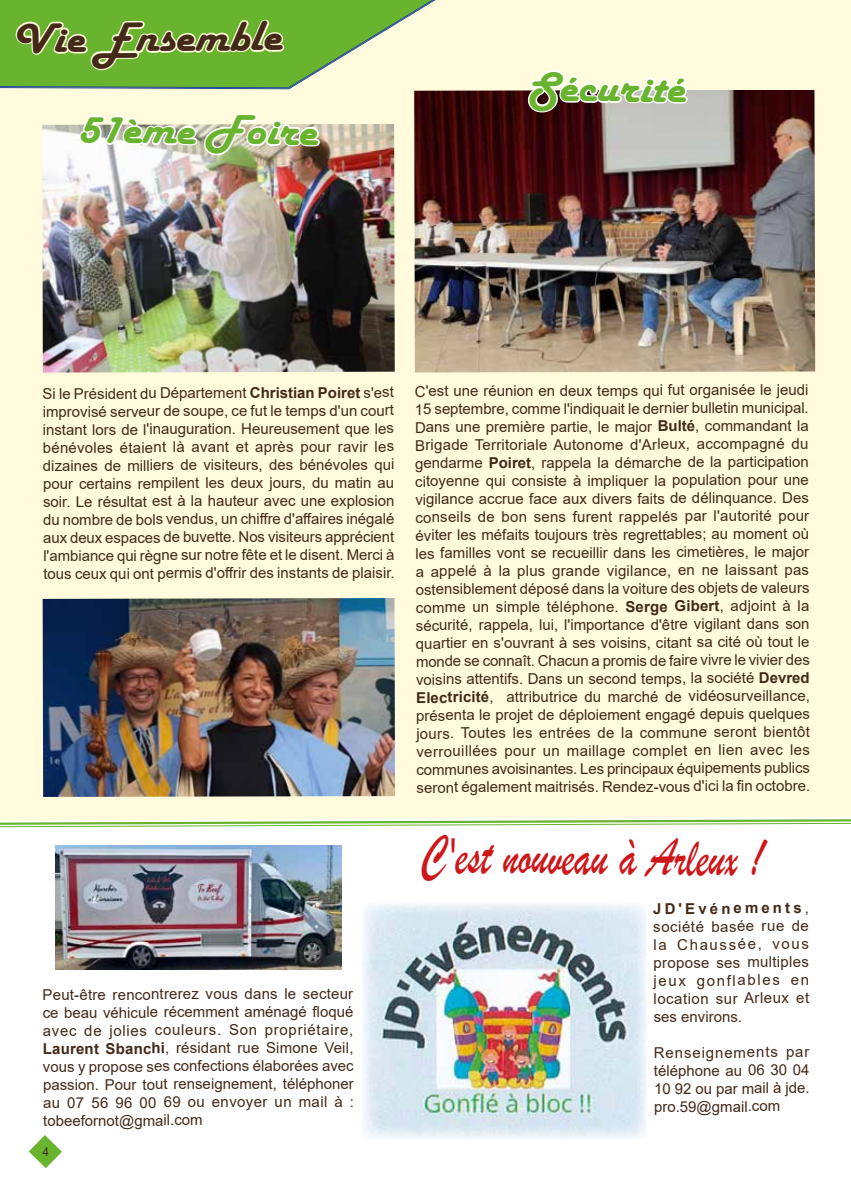
<style>
.page{position:relative;width:851px;height:1191px;background:#fff}
.page>*{position:absolute;margin:0;border:0;box-sizing:border-box;transform-origin:0 0}
.t1{font:57px "Brush Script";color:#cd171a;scale:.74 1}
.t2{font:43.5px "Harlow Solid";color:#69b42e;scale:1.1 1}
.t3{font:43.5px "Harlow Solid";color:#432918;scale:1.1 1}
.t4{font:15px/18px "Arial";letter-spacing:-.005em;color:#432918;text-align:justify}
.t5{font:12px "Arial";color:#432918}
.s1{font-weight:700}
</style>
<div class="page">
<div style="left:0;top:0;width:850px;height:816px;background:#fffbdc"></div>
<svg style="left:0;top:0;width:442px;height:89px;background:#90c55f"></svg>
<img style="left:42px;top:124px;width:352px;height:248px">
<svg style="left:29px;top:1135px;width:33px;height:33px"></svg>
<svg style="left:0;top:816px;width:850px;height:11px"></svg>
<img style="left:77px;top:112px;width:245px;height:47px">
<img style="left:414px;top:90px;width:401px;height:282px">
<svg style="left:526px;top:68px;width:164px;height:46px"></svg>
<img style="left:55px;top:845px;width:286px;height:125px">
<img style="left:363px;top:904px;width:283px;height:234px">
<img style="left:43px;top:598px;width:352px;height:199px">
<h2 class="t3" style="left:12px;top:16px;width:245px;rotate:-1deg">Vie Ensemble</h2>
<h2 class="t2" style="left:78px;top:104px;width:219px;rotate:1deg">51ème Foire</h2>
<h2 class="t2" style="left:527px;top:62px;width:145px;rotate:1deg">Sécurité</h2>
<p class="t4" style="left:43px;top:384px;width:353px">Si le Président du Département <span class="s1">Christian Poiret</span> s'est improvisé serveur de soupe, ce fut le temps d'un court instant lors de l'inauguration. Heureusement que les bénévoles étaient là avant et après pour ravir les dizaines de milliers de visiteurs, des bénévoles qui pour certains rempilent les deux jours, du matin au soir. Le résultat est à la hauteur avec une explosion du nombre de bols vendus, un chiffre d'affaires inégalé aux deux espaces de buvette. Nos visiteurs apprécient l'ambiance qui règne sur notre fête et le disent. Merci à tous ceux qui ont permis d'offrir des instants de plaisir.</p>
<p class="t4" style="left:43px;top:985px;width:313px">Peut-être rencontrerez vous dans le secteur ce beau véhicule récemment aménagé floqué avec de jolies couleurs. Son propriétaire, <span class="s1">Laurent Sbanchi</span>, résidant rue Simone Veil, vous y propose ses confections élaborées avec passion. Pour tout renseignement, téléphoner au 07 56 96 00 69 ou envoyer un mail à : tobeefornot@gmail.com</p>
<p class="t5" style="left:43px;top:1143px;width:8px">4</p>
<p class="t4" style="left:415px;top:381px;width:397px">C'est une réunion en deux temps qui fut organisée le jeudi 15 septembre, comme l'indiquait le dernier bulletin municipal.<br>Dans une première partie, le major <span class="s1">Bulté</span>, commandant la Brigade Territoriale Autonome d'Arleux, accompagné du gendarme <span class="s1">Poiret</span>, rappela la démarche de la participation citoyenne qui consiste à impliquer la population pour une vigilance accrue face aux divers faits de délinquance. Des conseils de bon sens furent rappelés par l'autorité pour éviter les méfaits toujours très regrettables; au moment où les familles vont se recueillir dans les cimetières, le major a appelé à la plus grande vigilance, en ne laissant pas ostensiblement déposé dans la voiture des objets de valeurs comme un simple téléphone. <span class="s1">Serge Gibert</span>, adjoint à la sécurité, rappela, lui, l'importance d'être vigilant dans son quartier en s'ouvrant à ses voisins, citant sa cité où tout le monde se connaît. Chacun a promis de faire vivre le vivier des voisins attentifs. Dans un second temps, la société <span class="s1">Devred Electricité</span>, attributrice du marché de vidéosurveillance, présenta le projet de déploiement engagé depuis quelques jours. Toutes les entrées de la commune seront bientôt verrouillées pour un maillage complet en lien avec les communes avoisinantes. Les principaux équipements publics seront également maitrisés. Rendez-vous d'ici la fin octobre.</p>
<h1 class="t1" style="left:420px;top:821px;width:465px">C'est nouveau à Arleux !</h1>
<p class="t4" style="left:653px;top:899px;width:157px"><span class="s1">JD'Evénements</span>, société basée rue de la Chaussée, vous propose ses multiples jeux gonflables en location sur Arleux et ses environs.</p>
<p class="t4" style="left:653px;top:1043px;width:157px">Renseignements par téléphone au 06 30 04<br>10 92 ou par mail à jde. pro.59@gmail.com</p>
</div>
